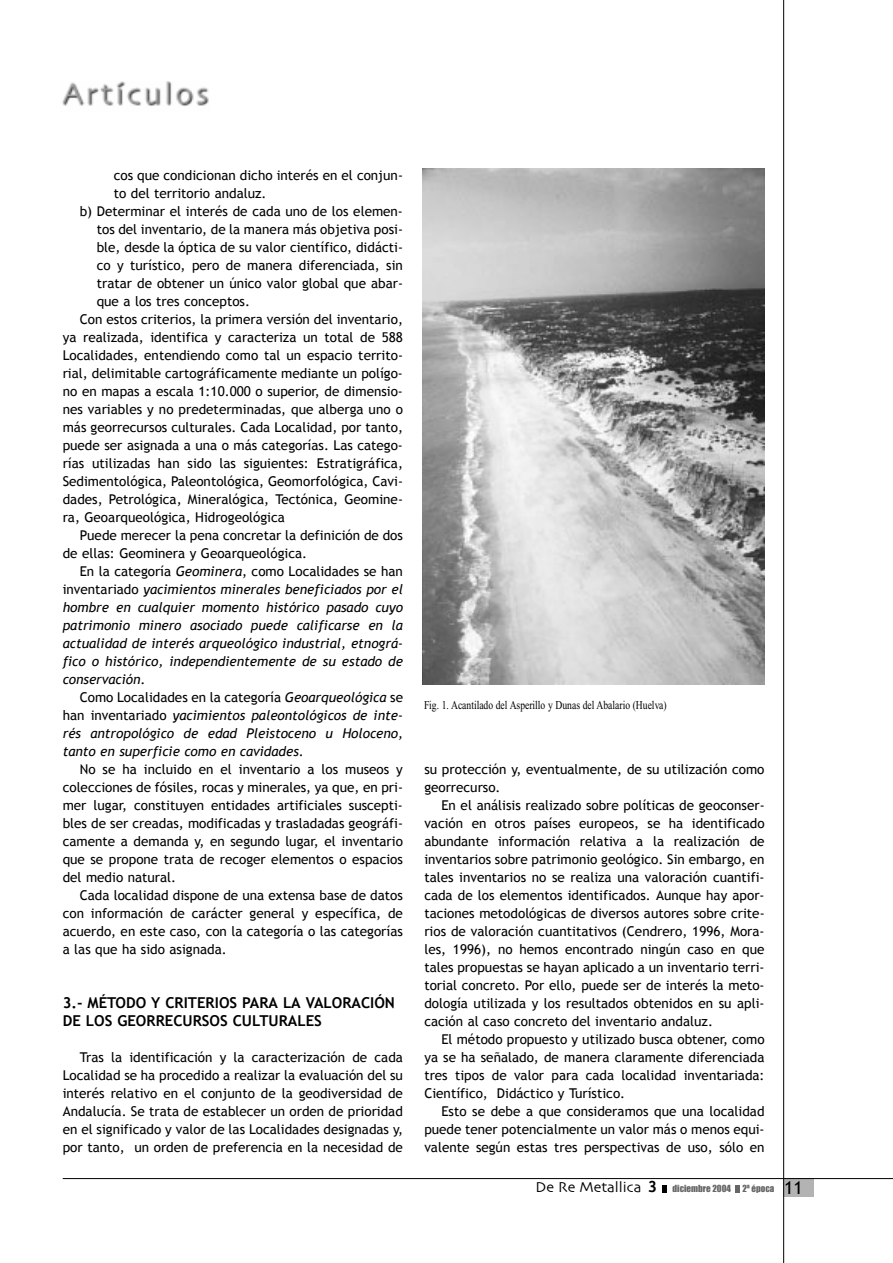
<style>
.page{position:relative;width:893px;height:1263px;background:#fff}
.page>*{position:absolute;margin:0;border:0;box-sizing:border-box;transform-origin:0 0}
.t1{font:700 15px/18px "Trebuchet MS";color:#000}
.t2{font:15px "Skia";color:#000}
.t3{font:13.5px/18px "Trebuchet MS";color:#000;text-align:justify}
.t4{font:italic 13.5px "Trebuchet MS";color:#000}
.t5{font:12px "Times New Roman";color:#000;scale:.8 1}
.t6{font:9px "Impact";color:#666}
.s1{font-style:italic}
.s2{font-style:normal}
.s3{font-family:"Officina Sans";font-weight:700;font-size:16.5px}
.s4{font-family:"Impact";font-size:9px;color:#666}
.s5{font-family:"Trebuchet MS";font-size:18px;color:#000}
</style>
<div class="page">
<div style="left:783px;top:1179px;width:31px;height:18px;background:#b3b3b3"></div>
<hr style="left:783px;top:0;width:1px;height:1263px;background:#000">
<hr style="left:63px;top:1178px;width:829px;height:1px;background:#000">
<svg style="left:662px;top:1185px;width:4px;height:7px"></svg>
<svg style="left:735px;top:1185px;width:4px;height:7px"></svg>
<img style="left:62px;top:82px;width:147px;height:24px">
<img style="left:422px;top:169px;width:342px;height:515px">
<p class="t3" style="left:114px;top:168px;width:291px">cos que condicionan dicho interés en el conjun-</p>
<p class="t3" style="left:114px;top:186px;width:154px">to del territorio andaluz.</p>
<p class="t3" style="left:80px;top:204px;width:325px">b) Determinar el interés de cada uno de los elemen-</p>
<p class="t3" style="left:97px;top:222px;width:308px">tos del inventario, de la manera más objetiva posi-</p>
<p class="t3" style="left:97px;top:240px;width:308px">ble, desde la óptica de su valor científico, didácti-</p>
<p class="t3" style="left:97px;top:258px;width:308px">co y turístico, pero de manera diferenciada, sin</p>
<p class="t3" style="left:97px;top:276px;width:308px">tratar de obtener un único valor global que abar-</p>
<p class="t3" style="left:97px;top:294px;width:155px">que a los tres conceptos.</p>
<p class="t3" style="left:80px;top:312px;width:325px">Con estos criterios, la primera versión del inventario,</p>
<p class="t3" style="left:63px;top:330px;width:342px">ya realizada, identifica y caracteriza un total de 588</p>
<p class="t3" style="left:63px;top:348px;width:342px">Localidades, entendiendo como tal un espacio territo-</p>
<p class="t3" style="left:63px;top:366px;width:342px">rial, delimitable cartográficamente mediante un polígo-</p>
<p class="t3" style="left:63px;top:384px;width:342px">no en mapas a escala 1:10.000 o superior, de dimensio-</p>
<p class="t3" style="left:63px;top:402px;width:342px">nes variables y no predeterminadas, que alberga uno o</p>
<p class="t3" style="left:63px;top:420px;width:342px">más georrecursos culturales. Cada Localidad, por tanto,</p>
<p class="t3" style="left:63px;top:438px;width:342px">puede ser asignada a una o más categorías. Las catego-</p>
<p class="t3" style="left:63px;top:456px;width:342px">rías utilizadas han sido las siguientes: Estratigráfica,</p>
<p class="t3" style="left:63px;top:474px;width:342px">Sedimentológica, Paleontológica, Geomorfológica, Cavi-</p>
<p class="t3" style="left:63px;top:492px;width:342px">dades, Petrológica, Mineralógica, Tectónica, Geomine-</p>
<p class="t3" style="left:63px;top:510px;width:224px">ra, Geoarqueológica, Hidrogeológica</p>
<p class="t3" style="left:80px;top:528px;width:325px">Puede merecer la pena concretar la definición de dos</p>
<p class="t3" style="left:63px;top:546px;width:246px">de ellas: Geominera y Geoarqueológica.</p>
<p class="t3" style="left:80px;top:564px;width:325px">En la categoría <span class="s1">Geominera</span>, como Localidades se han</p>
<p class="t4" style="left:63px;top:584px;width:342px"><span class="s2">inventariado</span> yacimientos minerales beneficiados por el</p>
<p class="t4" style="left:63px;top:602px;width:342px">hombre en cualquier momento histórico pasado cuyo</p>
<p class="t4" style="left:63px;top:620px;width:342px">patrimonio minero asociado puede calificarse en la</p>
<p class="t4" style="left:63px;top:638px;width:342px">actualidad de interés arqueológico industrial, etnográ-</p>
<p class="t4" style="left:63px;top:656px;width:342px">fico o histórico, independientemente de su estado de</p>
<p class="t4" style="left:63px;top:674px;width:84px">conservación<span class="s2">.</span></p>
<p class="t3" style="left:80px;top:690px;width:325px">Como Localidades en la categoría <span class="s1">Geoarqueológica</span> se</p>
<p class="t4" style="left:63px;top:710px;width:342px"><span class="s2">han inventariado</span> yacimientos paleontológicos de inte-</p>
<p class="t4" style="left:63px;top:728px;width:342px">rés antropológico de edad Pleistoceno u Holoceno,</p>
<p class="t4" style="left:63px;top:746px;width:242px">tanto en superficie como en cavidades<span class="s2">.</span></p>
<p class="t3" style="left:80px;top:762px;width:325px">No se ha incluido en el inventario a los museos y</p>
<p class="t3" style="left:63px;top:780px;width:342px">colecciones de fósiles, rocas y minerales, ya que, en pri-</p>
<p class="t3" style="left:63px;top:798px;width:342px">mer lugar, constituyen entidades artificiales suscepti-</p>
<p class="t3" style="left:63px;top:816px;width:342px">bles de ser creadas, modificadas y trasladadas geográfi-</p>
<p class="t3" style="left:63px;top:834px;width:342px">camente a demanda y, en segundo lugar, el inventario</p>
<p class="t3" style="left:63px;top:852px;width:342px">que se propone trata de recoger elementos o espacios</p>
<p class="t3" style="left:63px;top:870px;width:115px">del medio natural.</p>
<p class="t3" style="left:80px;top:888px;width:325px">Cada localidad dispone de una extensa base de datos</p>
<p class="t3" style="left:63px;top:906px;width:342px">con información de carácter general y específica, de</p>
<p class="t3" style="left:63px;top:924px;width:342px">acuerdo, en este caso, con la categoría o las categorías</p>
<p class="t3" style="left:63px;top:942px;width:165px">a las que ha sido asignada.</p>
<p class="t1" style="left:63px;top:995px;width:334px">3.- MÉTODO Y CRITERIOS PARA LA VALORACIÓN<br>DE LOS GEORRECURSOS CULTURALES</p>
<p class="t3" style="left:63px;top:1050px;width:342px;text-indent:17px">Tras la identificación y la caracterización de cada Localidad se ha procedido a realizar la evaluación del su interés relativo en el conjunto de la geodiversidad de Andalucía. Se trata de establecer un orden de prioridad en el significado y valor de las Localidades designadas y, por tanto, un orden de preferencia en la necesidad de</p>
<p class="t5" style="left:424px;top:701px;width:305px">Fig. 1. Acantilado del Asperillo y Dunas del Abalario (Huelva)</p>
<p class="t3" style="left:424px;top:762px;width:342px">su protección y, eventualmente, de su utilización como georrecurso.</p>
<p class="t3" style="left:424px;top:798px;width:342px;text-indent:17px">En el análisis realizado sobre políticas de geoconser&shy;vación en otros países europeos, se ha identificado abundante información relativa a la realización de inventarios sobre patrimonio geológico. Sin embargo, en tales inventarios no se realiza una valoración cuantifi&shy;cada de los elementos identificados. Aunque hay apor&shy;taciones metodológicas de diversos autores sobre crite&shy;rios de valoración cuantitativos (Cendrero, 1996, Mora&shy;les, 1996), no hemos encontrado ningún caso en que tales propuestas se hayan aplicado a un inventario terri&shy;torial concreto. Por ello, puede ser de interés la meto&shy;dología utilizada y los resultados obtenidos en su apli&shy;cación al caso concreto del inventario andaluz.</p>
<p class="t3" style="left:424px;top:1032px;width:342px;text-indent:17px">El método propuesto y utilizado busca obtener, como ya se ha señalado, de manera claramente diferenciada tres tipos de valor para cada localidad inventariada:<br>Científico, Didáctico y Turístico.</p>
<p class="t3" style="left:424px;top:1104px;width:342px;text-indent:17px">Esto se debe a que consideramos que una localidad puede tener potencialmente un valor más o menos equi&shy;valente según estas tres perspectivas de uso, sólo en</p>
<p class="t2" style="left:535px;top:1181px;width:197px">De Re Metallica <span class="s3">3</span> <span class="s4">diciembre 2004</span></p>
<p class="t6" style="left:742px;top:1186px;width:62px">2ª época <span class="s5">11</span></p>
</div>
